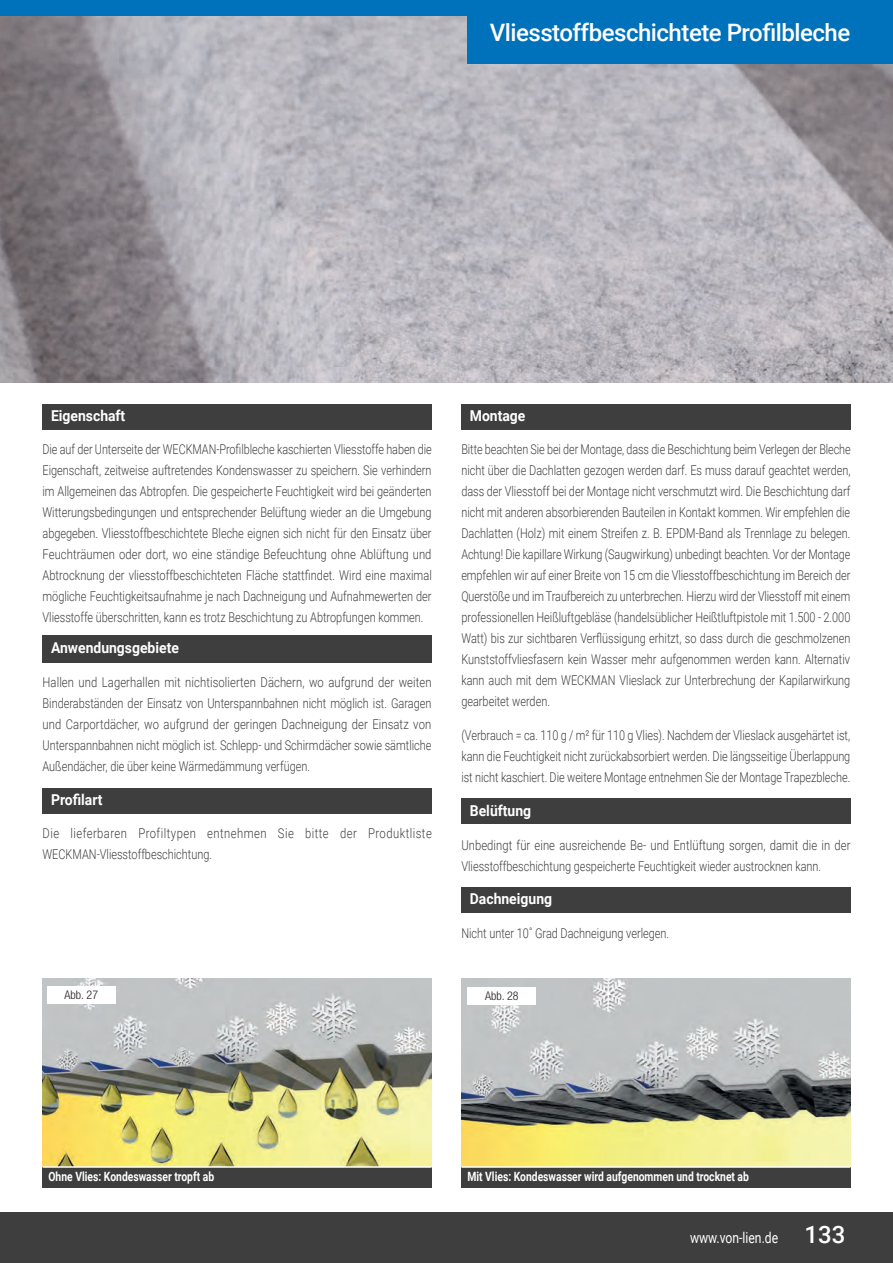
<style>
.page{position:relative;width:893px;height:1263px;background:#fff}
.page>*{position:absolute;margin:0;border:0;box-sizing:border-box;transform-origin:0 0}
.t1{font:500 24px "Roboto";letter-spacing:-.02em;color:#fff}
.t2{font:700 15px "Roboto";color:#fff;scale:.93 1}
.t3{font:15px "Roboto";color:#fff;scale:.81 1}
.t4{font:300 13.5px/21px "Roboto";color:#3e3e3f;text-align:justify;scale:.8 1}
.t5{font:300 13.5px/21px "Roboto";color:#3e3e3f;text-align:justify;scale:.83 1}
.t6{font:300 13.5px/21px "Roboto";color:#3e3e3f;text-align:justify;scale:.81 1}
.t7{font:300 13.5px/21px "Roboto";letter-spacing:.04em;color:#3e3e3f;scale:.83 1}
.t8{font:700 12.75px "Roboto";color:#fff;scale:.81 1}
.t9{font:300 condensed 12px "Helvetica Neue LT Pro";color:#231f20}
.s1{font-weight:500;font-size:24px}
</style>
<div class="page">
<div style="left:0;top:1212px;width:893px;height:51px;background:#3e3e3f"></div>
<div style="left:0;top:0;width:893px;height:17px;background:#0072bc"></div>
<img style="left:461px;top:979px;width:389px;height:187px">
<img style="left:43px;top:979px;width:389px;height:187px">
<img style="left:0;top:17px;width:893px;height:366px">
<div style="left:468px;top:0;width:425px;height:64px;background:#0072bc"></div>
<div style="left:43px;top:404px;width:389px;height:25px;background:#3e3e3f"></div>
<div style="left:43px;top:635px;width:389px;height:28px;background:#3e3e3f"></div>
<div style="left:43px;top:788px;width:389px;height:25px;background:#3e3e3f"></div>
<div style="left:461px;top:798px;width:389px;height:26px;background:#3e3e3f"></div>
<div style="left:461px;top:887px;width:389px;height:26px;background:#3e3e3f"></div>
<div style="left:461px;top:404px;width:389px;height:25px;background:#3e3e3f"></div>
<div style="left:43px;top:1167px;width:389px;height:20px;background:#3e3e3f"></div>
<hr style="left:43px;top:1166px;width:389px;height:2px;background:#fff">
<div style="left:461px;top:1167px;width:389px;height:20px;background:#3e3e3f"></div>
<hr style="left:461px;top:1166px;width:389px;height:2px;background:#fff">
<div style="left:47px;top:986px;width:68px;height:18px;background:#fff"></div>
<div style="left:468px;top:987px;width:68px;height:18px;background:#fff"></div>
<h1 class="t1" style="left:490px;top:19px;width:362px">Vliesstoffbeschichtete Profilbleche</h1>
<p class="t2" style="left:51px;top:407px;width:81px">Eigenschaft</p>
<p class="t4" style="left:43px;top:439px;width:488px">Die auf der Unterseite der WECKMAN-Profilbleche kaschierten Vliesstoffe haben die Eigenschaft, zeitweise auftretendes Kondenswasser zu speichern. Sie verhindern im Allgemeinen das Abtropfen. Die gespeicherte Feuchtigkeit wird bei geänderten Witterungsbedingungen und entsprechender Belüftung wieder an die Umgebung abgegeben. Vliesstoffbeschichtete Bleche eignen sich nicht für den Einsatz über Feuchträumen oder dort, wo eine ständige Befeuchtung ohne Ablüftung und Abtrocknung der vliesstoffbeschichteten Fläche stattfindet. Wird eine maximal mögliche Feuchtigkeitsaufnahme je nach Dachneigung und Aufnahmewerten der Vliesstoffe überschritten, kann es trotz Beschichtung zu Abtropfungen kommen.</p>
<p class="t2" style="left:51px;top:639px;width:139px">Anwendungsgebiete</p>
<p class="t5" style="left:43px;top:672px;width:470px">Hallen und Lagerhallen mit nichtisolierten Dächern, wo aufgrund der weiten Binderabständen der Einsatz von Unterspannbahnen nicht möglich ist. Garagen und Carportdächer, wo aufgrund der geringen Dachneigung der Einsatz von Unterspannbahnen nicht möglich ist. Schlepp- und Schirmdächer sowie sämtliche Außendächer, die über keine Wärmedämmung verfügen.</p>
<p class="t2" style="left:51px;top:791px;width:57px">Profilart</p>
<p class="t7" style="left:43px;top:823px;width:471px">Die lieferbaren Profiltypen entnehmen Sie bitte der Produktliste<br>WECKMAN-Vliesstoffbeschichtung.</p>
<p class="t2" style="left:470px;top:407px;width:61px">Montage</p>
<p class="t4" style="left:461px;top:439px;width:488px">Bitte beachten Sie bei der Montage, dass die Beschichtung beim Verlegen der Bleche nicht über die Dachlatten gezogen werden darf. Es muss darauf geachtet werden, dass der Vliesstoff bei der Montage nicht verschmutzt wird. Die Beschichtung darf nicht mit anderen absorbierenden Bauteilen in Kontakt kommen. Wir empfehlen die Dachlatten (Holz) mit einem Streifen z. B. EPDM-Band als Trennlage zu belegen.<br>Achtung! Die kapillare Wirkung (Saugwirkung) unbedingt beachten. Vor der Montage empfehlen wir auf einer Breite von 15 cm die Vliesstoffbeschichtung im Bereich der Querstöße und im Traufbereich zu unterbrechen. Hierzu wird der Vliesstoff mit einem professionellen Heißluftgebläse (handelsüblicher Heißtluftpistole mit 1.500 - 2.000<br>Watt) bis zur sichtbaren Verflüssigung erhitzt, so dass durch die geschmolzenen Kunststoffvliesfasern kein Wasser mehr aufgenommen werden kann. Alternativ kann auch mit dem WECKMAN Vlieslack zur Unterbrechung der Kapilarwirkung gearbeitet werden.</p>
<p class="t6" style="left:461px;top:725px;width:482px">(Verbrauch = ca. 110 g / m² für 110 g Vlies). Nachdem der Vlieslack ausgehärtet ist, kann die Feuchtigkeit nicht zurückabsorbiert werden. Die längsseitige Überlappung ist nicht kaschiert. Die weitere Montage entnehmen Sie der Montage Trapezbleche.</p>
<p class="t2" style="left:470px;top:802px;width:67px">Belüftung</p>
<p class="t5" style="left:461px;top:834px;width:470px">Unbedingt für eine ausreichende Be- und Entlüftung sorgen, damit die in der<br>Vliesstoffbeschichtung gespeicherte Feuchtigkeit wieder austrocknen kann.</p>
<p class="t2" style="left:470px;top:890px;width:90px">Dachneigung</p>
<p class="t6" style="left:461px;top:923px;width:258px">Nicht unter 10˚ Grad Dachneigung verlegen.</p>
<p class="t9" style="left:65px;top:988px;width:35px">Abb. 27</p>
<p class="t9" style="left:485px;top:989px;width:35px">Abb. 28</p>
<p class="t8" style="left:49px;top:1169px;width:206px">Ohne Vlies: Kondeswasser tropft ab</p>
<p class="t8" style="left:467px;top:1169px;width:349px">Mit Vlies: Kondeswasser wird aufgenommen und trocknet ab</p>
<p class="t3" style="left:690px;top:1229px;width:193px">www.von-lien.de <span class="s1">133</span></p>
</div>
